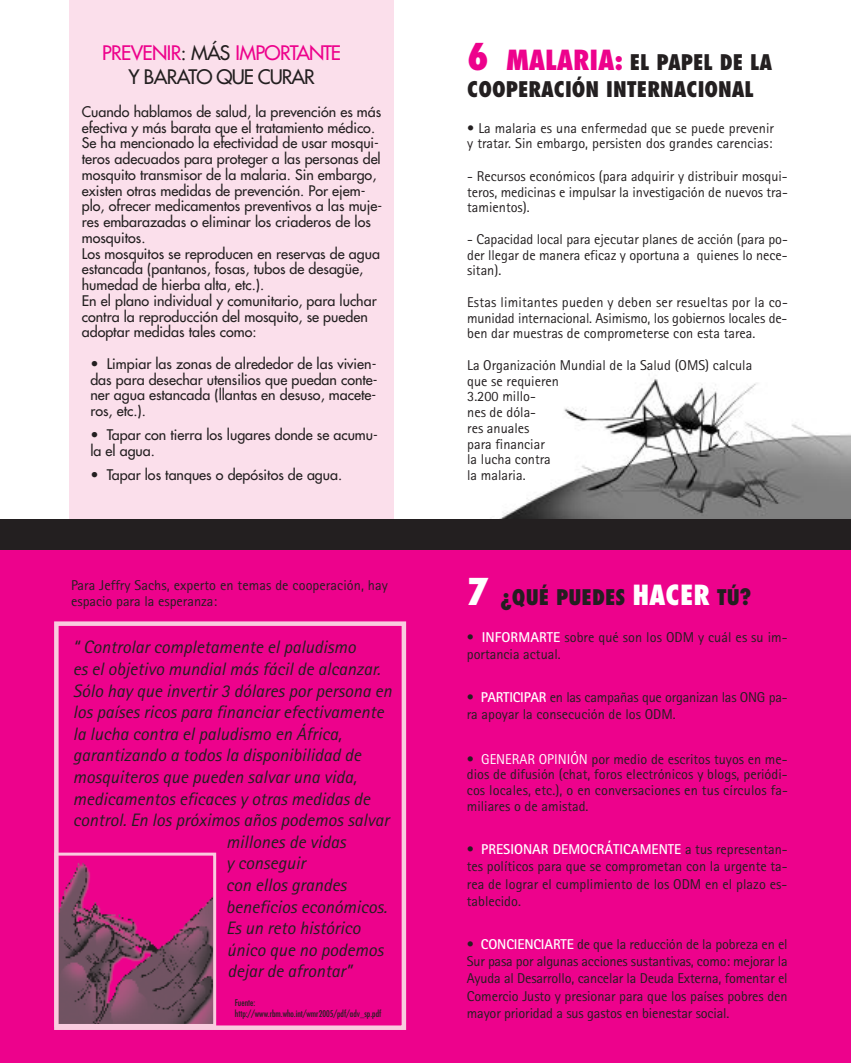
<style>
.page{position:relative;width:851px;height:1063px;background:#fff}
.page>*{position:absolute;margin:0;border:0;box-sizing:border-box;transform-origin:0 0}
.t1{font:800 condensed 21px/27px "Futura";color:#231f20}
.t2{font:19.5px/24.3px "Futura";letter-spacing:-.04em;color:#231f20;text-align:center}
.t3{font:italic 18px "Rotis Sans Serif";color:#231f20}
.t4{font:14.25px/15.8px "Rotis Sans Serif";color:#231f20;text-align:justify}
.t5{font:14.25px/15.8px "Futura";color:#231f20}
.t6{font:condensed 9px/11.7px "Futura";color:#231f20}
.s1{color:#ed028c}
.s2{font-size:36px;color:#ed028c}
.s3{font-size:27px;color:#ed028c}
.s4{font-size:36px;color:#fff}
.s5{font-size:27px;color:#fff}
.s6{font-weight:700;color:#fff}
.s7{color:#fff}
</style>
<div class="page">
<div style="left:0;top:521px;width:850px;height:542px;background:#ed028c"></div>
<img style="left:59px;top:862px;width:153px;height:161px">
<div style="left:54px;top:853px;width:162px;height:174px;border:3px solid #f9ccdf"></div>
<div style="left:54px;top:621px;width:352px;height:409px;border:4px solid #f9ccdf"></div>
<div style="left:69px;top:1px;width:325px;height:520px;background:#fbdfeb"></div>
<img style="left:478px;top:374px;width:372px;height:146px">
<div style="left:0;top:520px;width:850px;height:30px;background:#231f20"></div>
<h2 class="t2" style="left:102px;top:42px;width:240px"><span class="s1">PREVENIR</span>: MÁS <span class="s1">IMPORTANTE<br></span>Y BARATO QUE CURAR</h2>
<h1 class="t1" style="left:467px;top:51px;width:306px"><span class="s2">6</span> <span class="s3">MALARIA:</span> EL PAPEL DE LA<br>COOPERACIÓN INTERNACIONAL</h1>
<p class="t4" style="left:467px;top:121px;width:308px">• La malaria es una enfermedad que se puede prevenir y tratar. Sin embargo, persisten dos grandes carencias:</p>
<p class="t4" style="left:467px;top:170px;width:322px">- Recursos económicos (para adquirir y distribuir mosqui&shy;teros, medicinas e impulsar la investigación de nuevos tra&shy;tamientos).</p>
<p class="t4" style="left:467px;top:233px;width:322px">- Capacidad local para ejecutar planes de acción (para po&shy;der llegar de manera eficaz y oportuna a quienes lo nece&shy;sitan).</p>
<p class="t4" style="left:467px;top:296px;width:322px">Estas limitantes pueden y deben ser resueltas por la co&shy;munidad internacional. Asimismo, los gobiernos locales de&shy;ben dar muestras de comprometerse con esta tarea.</p>
<p class="t4" style="left:467px;top:359px;width:286px;text-align:left">La Organización Mundial de la Salud (OMS) calcula que se requieren<br>3.200 millo-<br>nes de dóla-<br>res anuales<br>para financiar<br>la lucha contra<br>la malaria.</p>
<p class="t5" style="left:82px;top:105px;width:302px">Cuando hablamos de salud, la prevención es más efectiva y más barata que el tratamiento médico.<br>Se ha mencionado la efectividad de usar mosqui&shy;teros adecuados para proteger a las personas del mosquito transmisor de la malaria. Sin embargo, existen otras medidas de prevención. Por ejem&shy;plo, ofrecer medicamentos preventivos a las muje&shy;res embarazadas o eliminar los criaderos de los mosquitos.<br>Los mosquitos se reproducen en reservas de agua estancada (pantanos, fosas, tubos de desagüe, humedad de hierba alta, etc.).<br>En el plano individual y comunitario, para luchar contra la reproducción del mosquito, se pueden adoptar medidas tales como:</p>
<p class="t5" style="left:90px;top:357px;width:289px;text-align:justify">• Limpiar las zonas de alrededor de las vivien&shy;das para desechar utensilios que puedan conte&shy;ner agua estancada (llantas en desuso, macete&shy;ros, etc.).</p>
<p class="t5" style="left:90px;top:428px;width:289px">• Tapar con tierra los lugares donde se acumu&shy;la el agua.</p>
<p class="t5" style="left:90px;top:468px;width:253px">• Tapar los tanques o depósitos de agua.</p>
<p class="t4" style="left:71px;top:579px;width:318px">Para Jeffry Sachs, experto en temas de cooperación, hay espacio para la esperanza:</p>
<p class="t3" style="left:73px;top:641px;width:284px">“ Controlar completamente el paludismo</p>
<p class="t3" style="left:73px;top:662px;width:309px">es el objetivo mundial más fácil de alcanzar.</p>
<p class="t3" style="left:73px;top:684px;width:320px">Sólo hay que invertir 3 dólares por persona en</p>
<p class="t3" style="left:73px;top:706px;width:312px">los países ricos para financiar efectivamente</p>
<p class="t3" style="left:73px;top:727px;width:270px">la lucha contra el paludismo en África,</p>
<p class="t3" style="left:73px;top:749px;width:290px">garantizando a todos la disponibilidad de</p>
<p class="t3" style="left:73px;top:770px;width:286px">mosquiteros que pueden salvar una vida,</p>
<p class="t3" style="left:73px;top:792px;width:299px">medicamentos eficaces y otras medidas de</p>
<p class="t3" style="left:73px;top:814px;width:318px">control. En los próximos años podemos salvar</p>
<p class="t3" style="left:226px;top:835px;width:121px">millones de vidas</p>
<p class="t3" style="left:226px;top:857px;width:81px">y conseguir</p>
<p class="t3" style="left:226px;top:878px;width:122px">con ellos grandes</p>
<p class="t3" style="left:226px;top:900px;width:163px">beneficios económicos.</p>
<p class="t3" style="left:226px;top:922px;width:136px">Es un reto histórico</p>
<p class="t3" style="left:227px;top:943px;width:158px">único que no podemos</p>
<p class="t3" style="left:227px;top:965px;width:126px">dejar de afrontar”</p>
<p class="t6" style="left:235px;top:997px;width:148px">Fuente: http://www.rbm.who.int/wmr2005/pdf/adv_sp.pdf</p>
<h1 class="t1" style="left:466px;top:586px;width:286px"><span class="s4">7</span> ¿QUÉ PUEDES <span class="s5">HACER</span> TÚ?</h1>
<p class="t4" style="left:466px;top:630px;width:322px;line-height:17.2px">• <span class="s6">INFORMARTE</span> sobre qué son los ODM y cuál es su im&shy;portancia actual.</p>
<p class="t4" style="left:467px;top:690px;width:322px;line-height:17.2px">• <span class="s6">PARTICIPAR</span> en las campañas que organizan las ONG pa&shy;ra apoyar la consecución de los ODM.</p>
<p class="t4" style="left:467px;top:752px;width:322px">• <span class="s7">GENERAR OPINIÓN</span> por medio de escritos tuyos en me&shy;dios de difusión (chat, foros electrónicos y blogs, periódi&shy;cos locales, etc.), o en conversaciones en tus círculos fa&shy;miliares o de amistad.</p>
<p class="t4" style="left:467px;top:842px;width:322px;line-height:17.2px">• <span class="s6">PRESIONAR DEMOCRÁTICAMENTE</span> a tus representan&shy;tes políticos para que se comprometan con la urgente ta&shy;rea de lograr el cumplimiento de los ODM en el plazo es&shy;tablecido.</p>
<p class="t4" style="left:466px;top:937px;width:322px;line-height:17.2px">• <span class="s6">CONCIENCIARTE</span> de que la reducción de la pobreza en el Sur pasa por algunas acciones sustantivas, como: mejorar la Ayuda al Desarrollo, cancelar la Deuda Externa, fomentar el Comercio Justo y presionar para que los países pobres den mayor prioridad a sus gastos en bienestar social.</p>
</div>
